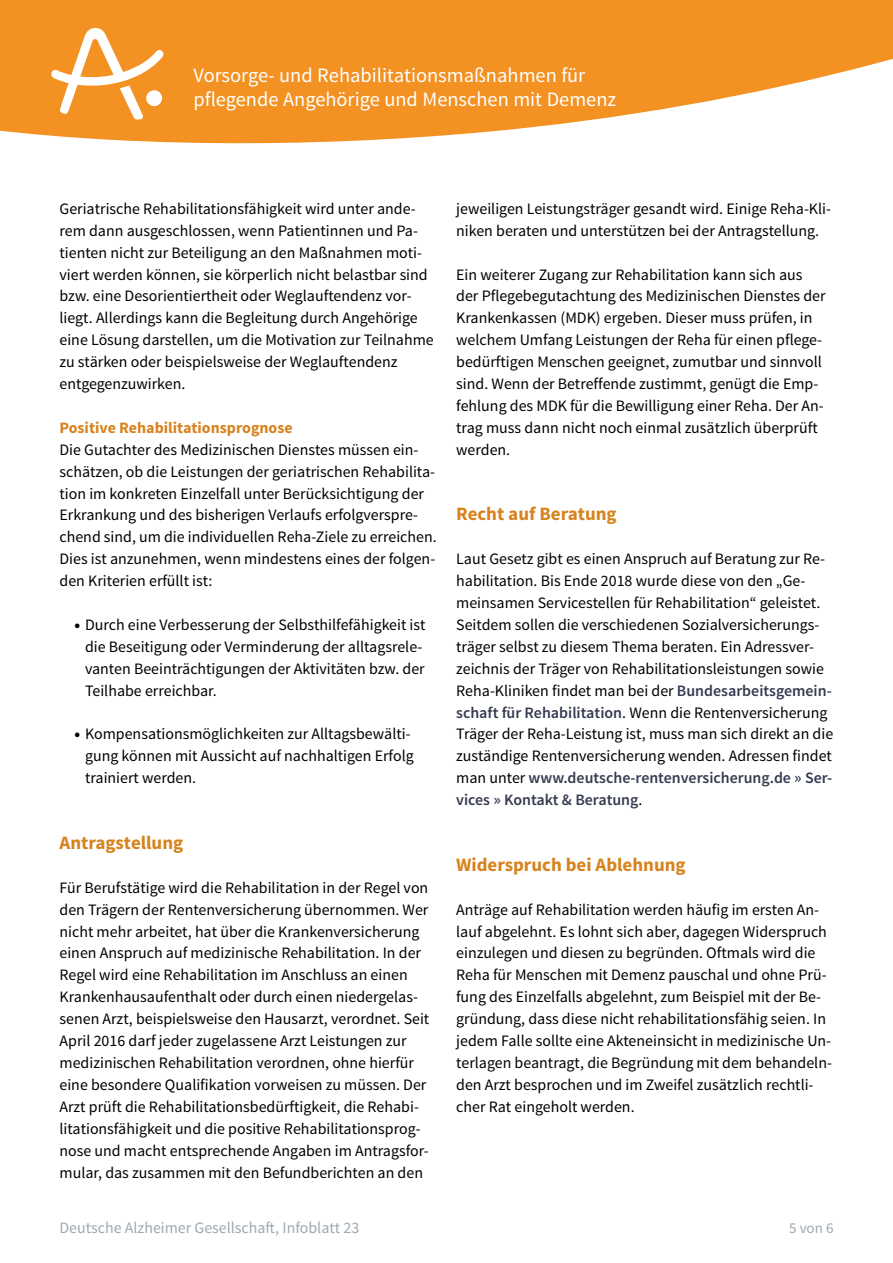
<style>
.page{position:relative;width:893px;height:1263px;background:#fff}
.page>*{position:absolute;margin:0;border:0;box-sizing:border-box;transform-origin:0 0}
.t1{font:20.4px/24.5px "Source Sans Pro";color:#fff}
.Zwischenüberschrift_grösser{font:700 18.9px "Source Sans Pro";color:#d7831e}
.fließtext_ohne-Abstand{font:15.9px/21.9px "Source Sans Pro";color:#000}
.fließtext_ohne_3trenn{font:15.9px/21.9px "Source Sans Pro";color:#000}
.t2{font:15.9px "Source Sans Pro";color:#9ca9b1}
.Zwischenüberschrift_klein{font:700 15.9px "Source Sans Pro";color:#d7831e}
.t3{font:15px "Source Sans Pro";color:#9ca9b1}
.s1{font-weight:900}
.s2{font-weight:600;color:#353b50}
.s3{font-weight:600;font-size:16.5px;color:#353b50}
</style>
<div class="page">
<svg style="left:0;top:0;width:893px;height:143px;fill:#f39222"></svg>
<svg style="left:51px;top:28px;width:112px;height:92px"></svg>
<p class="t1" style="left:193px;top:63px;width:424px">Vorsorge- und Rehabilitationsmaßnahmen für pflegende Angehörige und Menschen mit Demenz</p>
<p class="fließtext_ohne-Abstand" style="left:60px;top:198px;width:376px">Geriatrische Rehabilitationsfähigkeit wird unter ande&shy;rem dann ausgeschlossen, wenn Patientinnen und Pa&shy;tienten nicht zur Beteiligung an den Maßnahmen moti&shy;viert werden können, sie körperlich nicht belastbar sind bzw. eine Desorientiertheit oder Weglauftendenz vor&shy;liegt. Allerdings kann die Begleitung durch Angehörige eine Lösung darstellen, um die Motivation zur Teilnahme zu stärken oder beispielsweise der Weglauftendenz entgegenzuwirken.</p>
<h3 class="Zwischenüberschrift_klein" style="left:60px;top:417px;width:235px">Positive Rehabilitationsprognose</h3>
<p class="fließtext_ohne_3trenn" style="left:60px;top:439px;width:379px">Die Gutachter des Medizinischen Dienstes müssen ein&shy;schätzen, ob die Leistungen der geriatrischen Rehabilita&shy;tion im konkreten Einzelfall unter Berücksichtigung der Erkrankung und des bisherigen Verlaufs erfolgverspre&shy;chend sind, um die individuellen Reha-Ziele zu erreichen.<br>Dies ist anzunehmen, wenn mindestens eines der folgen&shy;den Kriterien erfüllt ist:</p>
<p class="fließtext_ohne-Abstand" style="left:85px;top:614px;width:342px;text-indent:-11px"><span class="s1">•</span> Durch eine Verbesserung der Selbsthilfefähigkeit ist die Beseitigung oder Verminderung der alltagsrele&shy;vanten Beeinträchtigungen der Aktivitäten bzw. der Teilhabe erreichbar.</p>
<p class="fließtext_ohne-Abstand" style="left:85px;top:723px;width:330px;text-indent:-11px"><span class="s1">•</span> Kompensationsmöglichkeiten zur Alltagsbewälti&shy;gung können mit Aussicht auf nachhaltigen Erfolg trainiert werden.</p>
<h2 class="Zwischenüberschrift_grösser" style="left:60px;top:830px;width:125px">Antragstellung</h2>
<p class="fließtext_ohne-Abstand" style="left:60px;top:877px;width:371px">Für Berufstätige wird die Rehabilitation in der Regel von den Trägern der Rentenversicherung übernommen. Wer nicht mehr arbeitet, hat über die Krankenversicherung einen Anspruch auf medizinische Rehabilitation. In der Regel wird eine Rehabilitation im Anschluss an einen Krankenhausaufenthalt oder durch einen niedergelas&shy;senen Arzt, beispielsweise den Hausarzt, verordnet. Seit April 2016 darf jeder zugelassene Arzt Leistungen zur medizinischen Rehabilitation verordnen, ohne hierfür eine besondere Qualifikation vorweisen zu müssen. Der Arzt prüft die Rehabilitationsbedürftigkeit, die Rehabi&shy;litationsfähigkeit und die positive Rehabilitationsprog&shy;nose und macht entsprechende Angaben im Antragsfor&shy;mular, das zusammen mit den Befundberichten an den</p>
<p class="fließtext_ohne-Abstand" style="left:456px;top:198px;width:376px">jeweiligen Leistungsträger gesandt wird. Einige Reha-Kli&shy;niken beraten und unterstützen bei der Antragstellung.</p>
<p class="fließtext_ohne-Abstand" style="left:456px;top:264px;width:371px">Ein weiterer Zugang zur Rehabilitation kann sich aus der Pflegebegutachtung des Medizinischen Dienstes der Krankenkassen (MDK) ergeben. Dieser muss prüfen, in welchem Umfang Leistungen der Reha für einen pflege&shy;bedürftigen Menschen geeignet, zumutbar und sinnvoll sind. Wenn der Betreffende zustimmt, genügt die Emp&shy;fehlung des MDK für die Bewilligung einer Reha. Der An&shy;trag muss dann nicht noch einmal zusätzlich überprüft werden.</p>
<h2 class="Zwischenüberschrift_grösser" style="left:456px;top:502px;width:162px">Recht auf Beratung</h2>
<p class="fließtext_ohne-Abstand" style="left:456px;top:548px;width:378px">Laut Gesetz gibt es einen Anspruch auf Beratung zur Re&shy;habilitation. Bis Ende 2018 wurde diese von den „Ge&shy;meinsamen Servicestellen für Rehabilitation“ geleistet.<br>Seitdem sollen die verschiedenen Sozialversicherungs&shy;träger selbst zu diesem Thema beraten. Ein Adressver&shy;zeichnis der Träger von Rehabilitationsleistungen sowie Reha-Kliniken findet man bei der <span class="s2">Bundesarbeitsgemein&shy;schaft für Rehabilitation</span>. Wenn die Rentenversicherung Träger der Reha-Leistung ist, muss man sich direkt an die zuständige Rentenversicherung wenden. Adressen findet man unter <span class="s2">www.deutsche-rentenversicherung.de</span> <span class="s3">»</span> <span class="s2">Ser&shy;vices</span> <span class="s3">»</span> <span class="s2">Kontakt &amp; Beratung</span>.</p>
<h2 class="Zwischenüberschrift_grösser" style="left:456px;top:852px;width:231px">Widerspruch bei Ablehnung</h2>
<p class="fließtext_ohne-Abstand" style="left:456px;top:899px;width:377px">Anträge auf Rehabilitation werden häufig im ersten An&shy;lauf abgelehnt. Es lohnt sich aber, dagegen Widerspruch einzulegen und diesen zu begründen. Oftmals wird die Reha für Menschen mit Demenz pauschal und ohne Prü&shy;fung des Einzelfalls abgelehnt, zum Beispiel mit der Be&shy;gründung, dass diese nicht rehabilitationsfähig seien. In jedem Falle sollte eine Akteneinsicht in medizinische Un&shy;terlagen beantragt, die Begründung mit dem behandeln&shy;den Arzt besprochen und im Zweifel zusätzlich rechtli&shy;cher Rat eingeholt werden.</p>
<p class="t2" style="left:60px;top:1218px;width:301px">Deutsche Alzheimer Gesellschaft, Infoblatt 23</p>
<p class="t3" style="left:789px;top:1219px;width:46px">5 von 6</p>
</div>
